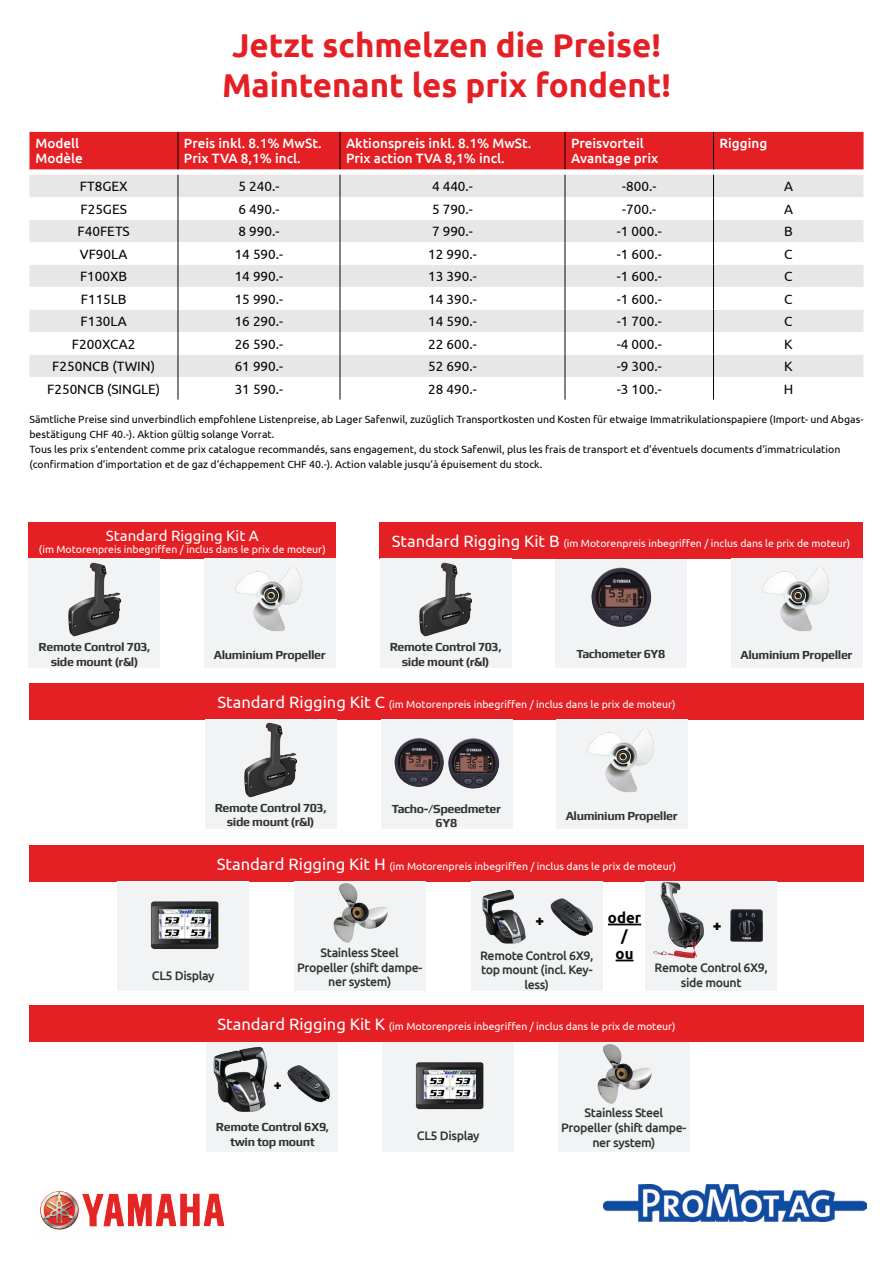
<style>
.page{position:relative;width:893px;height:1263px;background:#fff}
.page>*{position:absolute;margin:0;border:0;box-sizing:border-box;transform-origin:0 0}
.t1{font:700 33px/39.6px "Ubuntu";color:#e42025;text-align:center}
.t2{font:15px "Ubuntu";color:#fff}
.t3{font:700 15px/18px "Ubuntu";color:#040503;text-align:center}
.t4{font:13.5px "Ubuntu";color:#040503}
.t5{font:500 13.5px/15px "Ubuntu";color:#fff}
.t6{font:900 13.2px "Frutiger LT Std";color:#040503}
.t7{font:700 12.3px/14.9px "Play";letter-spacing:-.03em;color:#313232;text-align:center}
.t8{font:500 12.3px/14.9px "Ubuntu";letter-spacing:-.03em;color:#313232;text-align:center}
.t9{font:10.5px/15px "Ubuntu";color:#040503}
.t10{font:10.5px "Ubuntu";color:#fff}
.s1{font-size:16.5px}
</style>
<div class="page">
<div style="left:29px;top:175px;width:834px;height:22px;background:#e6e7e6"></div>
<svg style="left:29px;top:197px;width:834px;height:203px"></svg>
<svg style="left:178px;top:175px;width:1px;height:225px"></svg>
<svg style="left:340px;top:175px;width:1px;height:225px"></svg>
<svg style="left:565px;top:175px;width:1px;height:225px"></svg>
<svg style="left:713px;top:175px;width:1px;height:225px"></svg>
<div style="left:29px;top:132px;width:834px;height:37px;background:#e42025"></div>
<hr style="left:178px;top:132px;width:1px;height:37px;background:#040503">
<hr style="left:340px;top:132px;width:1px;height:37px;background:#040503">
<hr style="left:565px;top:132px;width:1px;height:37px;background:#040503">
<hr style="left:713px;top:132px;width:1px;height:37px;background:#040503">
<div style="left:29px;top:845px;width:834px;height:36px;background:#e42025"></div>
<div style="left:29px;top:523px;width:307px;height:36px;background:#e42025"></div>
<div style="left:28px;top:559px;width:132px;height:109px;background:#f2f3f4"></div>
<div style="left:204px;top:559px;width:132px;height:109px;background:#f2f3f4"></div>
<div style="left:555px;top:559px;width:132px;height:109px;background:#f2f3f4"></div>
<div style="left:29px;top:683px;width:834px;height:36px;background:#e42025"></div>
<div style="left:381px;top:719px;width:131px;height:110px;background:#f2f3f4"></div>
<div style="left:29px;top:1006px;width:834px;height:36px;background:#e42025"></div>
<div style="left:207px;top:1042px;width:131px;height:109px;background:#f2f3f4"></div>
<img style="left:68px;top:562px;width:53px;height:75px">
<img style="left:235px;top:567px;width:67px;height:64px">
<div style="left:379px;top:523px;width:483px;height:36px;background:#e42025"></div>
<img style="left:591px;top:568px;width:61px;height:59px">
<img style="left:448px;top:738px;width:52px;height:51px">
<img style="left:394px;top:738px;width:50px;height:49px">
<img style="left:213px;top:1047px;width:55px;height:65px">
<img style="left:287px;top:1065px;width:43px;height:38px">
<div style="left:117px;top:881px;width:132px;height:110px;background:#f2f3f4"></div>
<img style="left:150px;top:901px;width:69px;height:48px">
<div style="left:294px;top:881px;width:132px;height:110px;background:#f2f3f4"></div>
<img style="left:333px;top:883px;width:55px;height:60px">
<div style="left:471px;top:881px;width:132px;height:109px;background:#f2f3f4"></div>
<img style="left:482px;top:890px;width:44px;height:54px">
<img style="left:550px;top:898px;width:43px;height:38px">
<div style="left:645px;top:881px;width:132px;height:110px;background:#f2f3f4"></div>
<img style="left:653px;top:882px;width:51px;height:77px">
<img style="left:731px;top:909px;width:31px;height:32px">
<hr style="left:608px;top:923px;width:33px;height:2px;background:#040503">
<svg style="left:616px;top:959px;width:18px;height:2px"></svg>
<div style="left:380px;top:559px;width:131px;height:109px;background:#f2f3f4"></div>
<img style="left:419px;top:562px;width:53px;height:75px">
<div style="left:731px;top:559px;width:131px;height:109px;background:#f2f3f4"></div>
<img style="left:762px;top:567px;width:67px;height:64px">
<div style="left:205px;top:719px;width:131px;height:110px;background:#f2f3f4"></div>
<img style="left:244px;top:722px;width:53px;height:76px">
<div style="left:556px;top:719px;width:132px;height:110px;background:#f2f3f4"></div>
<img style="left:587px;top:728px;width:67px;height:64px">
<div style="left:382px;top:1042px;width:132px;height:109px;background:#f2f3f4"></div>
<img style="left:415px;top:1062px;width:69px;height:48px">
<div style="left:558px;top:1042px;width:132px;height:109px;background:#f2f3f4"></div>
<img style="left:597px;top:1044px;width:55px;height:60px">
<img style="left:40px;top:1191px;width:185px;height:39px">
<img style="left:604px;top:1185px;width:262px;height:36px">
<h1 class="t1" style="left:222px;top:25px;width:450px">Jetzt schmelzen die Preise!<br>Maintenant les prix fondent!</h1>
<p class="t5" style="left:35px;top:136px;width:49px">Modell<br>Modèle</p>
<p class="t5" style="left:184px;top:136px;width:139px">Preis inkl. 8.1% MwSt.<br>Prix TVA 8,1% incl.</p>
<p class="t5" style="left:346px;top:136px;width:187px">Aktionspreis inkl. 8.1% MwSt.<br>Prix action TVA 8,1% incl.</p>
<p class="t5" style="left:571px;top:136px;width:89px">Preisvorteil<br>Avantage prix</p>
<p class="t5" style="left:719px;top:136px;width:49px">Rigging</p>
<p class="t4" style="left:80px;top:178px;width:49px">FT8GEX</p>
<p class="t4" style="left:238px;top:178px;width:42px">5 240.-</p>
<p class="t4" style="left:432px;top:178px;width:42px">4 440.-</p>
<p class="t4" style="left:622px;top:178px;width:36px">-800.-</p>
<p class="t4" style="left:784px;top:178px;width:10px">A</p>
<p class="t4" style="left:80px;top:201px;width:48px">F25GES</p>
<p class="t4" style="left:238px;top:201px;width:42px">6 490.-</p>
<p class="t4" style="left:432px;top:201px;width:42px">5 790.-</p>
<p class="t4" style="left:622px;top:201px;width:36px">-700.-</p>
<p class="t4" style="left:784px;top:201px;width:10px">A</p>
<p class="t4" style="left:78px;top:223px;width:54px">F40FETS</p>
<p class="t4" style="left:238px;top:223px;width:42px">8 990.-</p>
<p class="t4" style="left:432px;top:223px;width:42px">7 990.-</p>
<p class="t4" style="left:617px;top:223px;width:46px">-1 000.-</p>
<p class="t4" style="left:784px;top:223px;width:10px">B</p>
<p class="t4" style="left:80px;top:246px;width:49px">VF90LA</p>
<p class="t4" style="left:235px;top:246px;width:50px">14 590.-</p>
<p class="t4" style="left:428px;top:246px;width:50px">12 990.-</p>
<p class="t4" style="left:617px;top:246px;width:46px">-1 600.-</p>
<p class="t4" style="left:784px;top:246px;width:10px">C</p>
<p class="t4" style="left:80px;top:268px;width:49px">F100XB</p>
<p class="t4" style="left:235px;top:268px;width:50px">14 990.-</p>
<p class="t4" style="left:428px;top:268px;width:50px">13 390.-</p>
<p class="t4" style="left:617px;top:268px;width:46px">-1 600.-</p>
<p class="t4" style="left:784px;top:268px;width:10px">C</p>
<p class="t4" style="left:81px;top:291px;width:47px">F115LB</p>
<p class="t4" style="left:235px;top:291px;width:50px">15 990.-</p>
<p class="t4" style="left:428px;top:291px;width:50px">14 390.-</p>
<p class="t4" style="left:617px;top:291px;width:46px">-1 600.-</p>
<p class="t4" style="left:784px;top:291px;width:10px">C</p>
<p class="t4" style="left:80px;top:313px;width:48px">F130LA</p>
<p class="t4" style="left:235px;top:313px;width:50px">16 290.-</p>
<p class="t4" style="left:428px;top:313px;width:50px">14 590.-</p>
<p class="t4" style="left:617px;top:313px;width:46px">-1 700.-</p>
<p class="t4" style="left:784px;top:313px;width:10px">C</p>
<p class="t4" style="left:72px;top:336px;width:65px">F200XCA2</p>
<p class="t4" style="left:235px;top:336px;width:50px">26 590.-</p>
<p class="t4" style="left:428px;top:336px;width:50px">22 600.-</p>
<p class="t4" style="left:617px;top:336px;width:46px">-4 000.-</p>
<p class="t4" style="left:784px;top:336px;width:10px">K</p>
<p class="t4" style="left:52px;top:358px;width:104px">F250NCB (TWIN)</p>
<p class="t4" style="left:235px;top:358px;width:50px">61 990.-</p>
<p class="t4" style="left:428px;top:358px;width:50px">52 690.-</p>
<p class="t4" style="left:617px;top:358px;width:46px">-9 300.-</p>
<p class="t4" style="left:784px;top:358px;width:10px">K</p>
<p class="t4" style="left:47px;top:381px;width:115px">F250NCB (SINGLE)</p>
<p class="t4" style="left:235px;top:381px;width:50px">31 590.-</p>
<p class="t4" style="left:428px;top:381px;width:50px">28 490.-</p>
<p class="t4" style="left:617px;top:381px;width:46px">-3 100.-</p>
<p class="t4" style="left:784px;top:381px;width:11px">H</p>
<p class="t9" style="left:29px;top:412px;width:835px">Sämtliche Preise sind unverbindlich empfohlene Listenpreise, ab Lager Safenwil, zuzüglich Transportkosten und Kosten für etwaige Immatrikulationspapiere (Import- und Abgas&shy;bestätigung CHF 40.-). Aktion gültig solange Vorrat.<br>Tous les prix s‘entendent comme prix catalogue recommandés, sans engagement, du stock Safenwil, plus les frais de transport et d‘éventuels documents d‘immatriculation (confirmation d‘importation et de gaz d‘échappement CHF 40.-). Action valable jusqu‘à épuisement du stock.</p>
<h2 class="t2" style="left:106px;top:526px;width:154px">Standard Rigging Kit A</h2>
<p class="t10" style="left:39px;top:543px;width:288px">(im Motorenpreis inbegriffen / inclus dans le prix de moteur)</p>
<p class="t7" style="left:39px;top:639px;width:113px">Remote Control 703, side mount (r&amp;l)</p>
<p class="t7" style="left:214px;top:647px;width:113px">Aluminium Propeller</p>
<p class="t10" style="left:392px;top:537px;width:460px"><span class="s1">Standard Rigging Kit B</span> (im Motorenpreis inbegriffen / inclus dans le prix de moteur)</p>
<p class="t7" style="left:390px;top:639px;width:113px">Remote Control 703, side mount (r&amp;l)</p>
<p class="t7" style="left:741px;top:647px;width:113px">Aluminium Propeller</p>
<p class="t7" style="left:577px;top:646px;width:90px">Tachometer 6Y8</p>
<p class="t10" style="left:217px;top:698px;width:460px"><span class="s1">Standard Rigging Kit C</span> (im Motorenpreis inbegriffen / inclus dans le prix de moteur)</p>
<p class="t7" style="left:215px;top:800px;width:113px">Remote Control 703, side mount (r&amp;l)</p>
<p class="t7" style="left:566px;top:808px;width:113px">Aluminium Propeller</p>
<p class="t7" style="left:392px;top:801px;width:110px">Tacho-/Speedmeter<br>6Y8</p>
<p class="t10" style="left:217px;top:860px;width:461px"><span class="s1">Standard Rigging Kit H</span> (im Motorenpreis inbegriffen / inclus dans le prix de moteur)</p>
<p class="t8" style="left:152px;top:968px;width:64px">CL5 Display</p>
<p class="t8" style="left:297px;top:944px;width:127px">Stainless Steel<br>Propeller (shift dampe&shy;ner system)</p>
<p class="t8" style="left:480px;top:947px;width:115px">Remote Control 6X9, top mount (incl. Key&shy;less)</p>
<h2 class="t3" style="left:608px;top:908px;width:35px">oder /<br>ou</h2>
<p class="t8" style="left:654px;top:960px;width:115px">Remote Control 6X9, side mount</p>
<p class="t10" style="left:217px;top:1020px;width:460px"><span class="s1">Standard Rigging Kit K</span> (im Motorenpreis inbegriffen / inclus dans le prix de moteur)</p>
<p class="t6" style="left:274px;top:1076px;width:9px">+</p>
<p class="t7" style="left:216px;top:1119px;width:115px">Remote Control 6X9, twin top mount</p>
<p class="t8" style="left:417px;top:1128px;width:64px">CL5 Display</p>
<p class="t8" style="left:561px;top:1105px;width:127px">Stainless Steel<br>Propeller (shift dampe&shy;ner system)</p>
</div>
